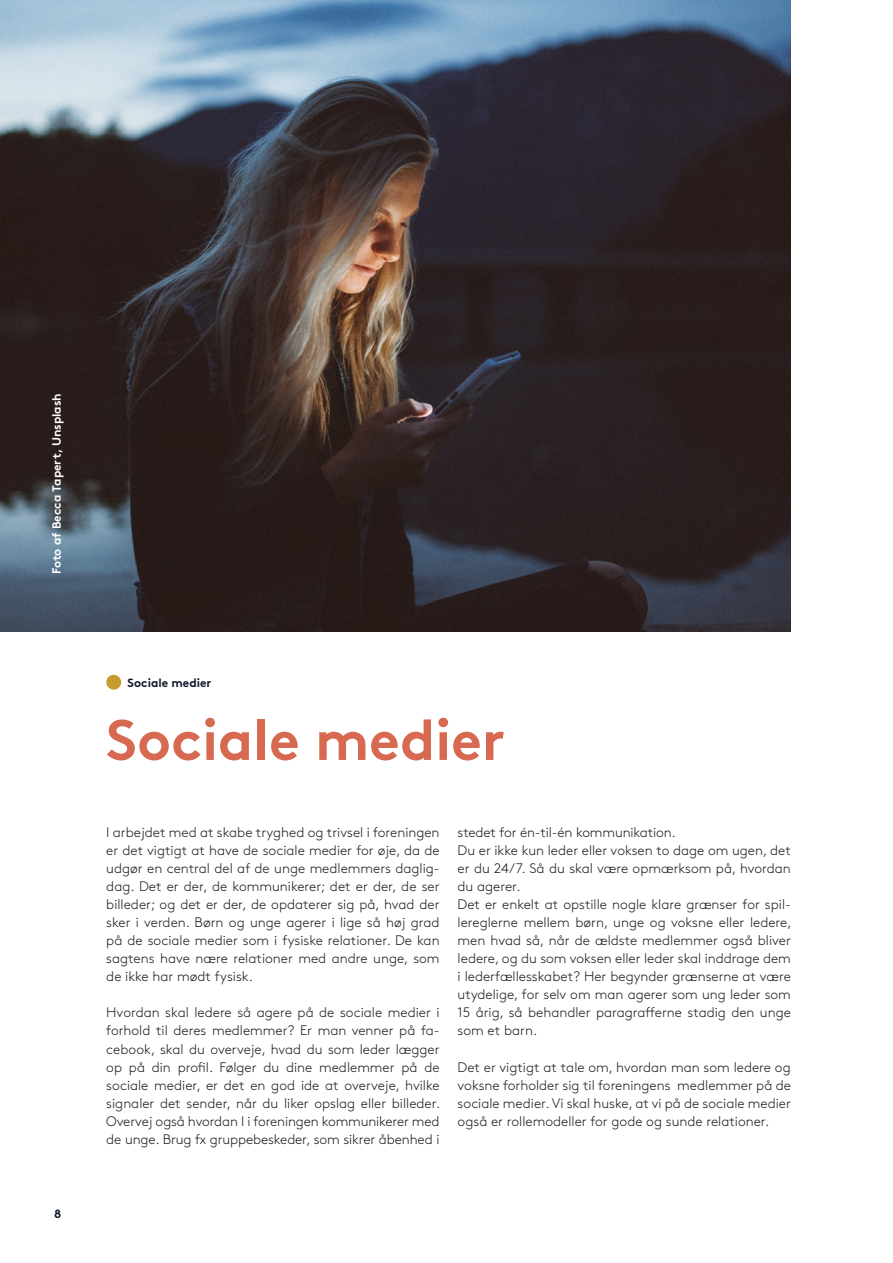
<style>
.page{position:relative;width:893px;height:1263px;background:#fff}
.page>*{position:absolute;margin:0;border:0;box-sizing:border-box;transform-origin:0 0}
.Headline_ocre{font:700 57px "Brown";color:#d76950}
.Brødtekst{font:300 13.8px/18px "Brown";color:#231f20;text-align:justify}
.CREDIT{font:700 12px "Brown";color:#fff}
.t1{font:700 12px "Brown";color:#0d1728}
</style>
<div class="page">
<img style="left:0;top:0;width:791px;height:631px">
<div style="left:106px;top:675px;width:15px;height:15px;background:#c49b2c;border-radius:50%"></div>
<p class="CREDIT" style="left:47px;top:574px;width:182px;rotate:-90deg">Foto af Becca Tapert, Unsplash</p>
<p class="t1" style="left:54px;top:1203px;width:9px">8</p>
<p class="t1" style="left:128px;top:673px;width:85px">Sociale medier</p>
<p class="Headline_ocre" style="left:106px;top:694px;width:400px">Sociale medier</p>
<p class="Brødtekst" style="left:106px;top:823px;width:335px">I arbejdet med at skabe tryghed og trivsel i foreningen er det vigtigt at have de sociale medier for øje, da de udgør en central del af de unge medlemmers daglig&shy;dag. Det er der, de kommunikerer; det er der, de ser billeder; og det er der, de opdaterer sig på, hvad der sker i verden. Børn og unge agerer i lige så høj grad på de sociale medier som i fysiske relationer. De kan sagtens have nære relationer med andre unge, som de ikke har mødt fysisk.</p>
<p class="Brødtekst" style="left:106px;top:1003px;width:335px">Hvordan skal ledere så agere på de sociale medier i forhold til deres medlemmer? Er man venner på fa&shy;cebook, skal du overveje, hvad du som leder lægger op på din profil. Følger du dine medlemmer på de sociale medier, er det en god ide at overveje, hvilke signaler det sender, når du liker opslag eller billeder.<br>Overvej også hvordan I i foreningen kommunikerer med de unge. Brug fx gruppebeskeder, som sikrer åbenhed i</p>
<p class="Brødtekst" style="left:458px;top:823px;width:220px">stedet for én-til-én kommunikation.</p>
<p class="Brødtekst" style="left:458px;top:841px;width:335px">Du er ikke kun leder eller voksen to dage om ugen, det er du 24/7. Så du skal være opmærksom på, hvordan du agerer.</p>
<p class="Brødtekst" style="left:458px;top:895px;width:335px">Det er enkelt at opstille nogle klare grænser for spil&shy;lereglerne mellem børn, unge og voksne eller ledere, men hvad så, når de ældste medlemmer også bliver ledere, og du som voksen eller leder skal inddrage dem i lederfællesskabet? Her begynder grænserne at være utydelige, for selv om man agerer som ung leder som 15 årig, så behandler paragrafferne stadig den unge som et barn.</p>
<p class="Brødtekst" style="left:458px;top:1057px;width:335px">Det er vigtigt at tale om, hvordan man som ledere og voksne forholder sig til foreningens medlemmer på de sociale medier. Vi skal huske, at vi på de sociale medier også er rollemodeller for gode og sunde relationer.</p>
</div>
